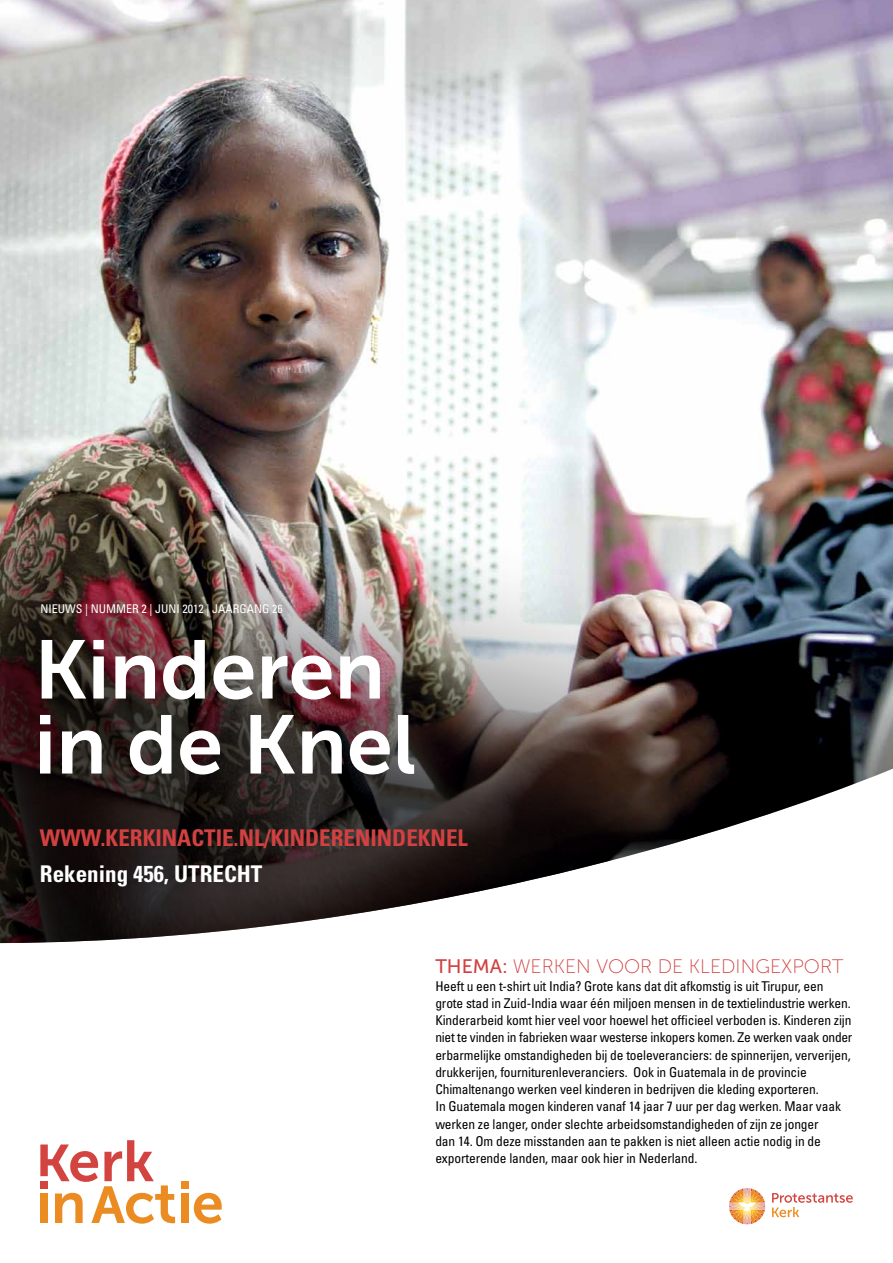
<style>
.page{position:relative;width:893px;height:1263px;background:#fff}
.page>*{position:absolute;margin:0;border:0;box-sizing:border-box;transform-origin:0 0}
.t1{font:82.5px/75px "Museo Sans 700";color:#fff}
.t2{font:700 condensed 23.1px "Univers LT Std";color:#d24141}
.t3{font:700 condensed 23.1px "Univers LT Std";color:#fff}
.t4{font:19.5px "Museo Sans 100";color:#d24141}
.t5{font:condensed 13.5px/17.2px "Univers LT Std";letter-spacing:-.01em;color:#000}
.t6{font:condensed 12px "Univers LT Std";color:#fff}
.s1{font-family:"Museo Sans 500"}
</style>
<div class="page">
<img style="left:0;top:0;width:893px;height:424px">
<img style="left:0;top:424px;width:893px;height:519px">
<div style="left:181px;top:1181px;width:7px;height:7px;background:#eb8c23"></div>
<div style="left:181px;top:1193px;width:7px;height:30px;background:#eb8c23"></div>
<svg style="left:194px;top:1193px;width:28px;height:31px"></svg>
<svg style="left:40px;top:1140px;width:135px;height:84px"></svg>
<svg style="left:772px;top:1193px;width:81px;height:24px"></svg>
<svg style="left:729px;top:1188px;width:36px;height:36px"></svg>
<p class="t6" style="left:40px;top:601px;width:128px">NIEUWS | NUMMER 2 | juni</p>
<p class="t6" style="left:182px;top:601px;width:102px">2012 | JAARGANG 26</p>
<h1 class="t1" style="left:34px;top:632px;width:383px">Kinderen in de Knel</h1>
<h2 class="t2" style="left:40px;top:824px;width:429px">WWW.KERKINACTIE.NL/KINDERENINDEKNEL</h2>
<h2 class="t3" style="left:40px;top:859px;width:224px">Rekening 456, UTRECHT</h2>
<h3 class="t4" style="left:435px;top:956px;width:410px"><span class="s1">THEMA:</span> WERKEN VOOR DE KLEDINGEXPORT</h3>
<p class="t5" style="left:435px;top:977px;width:419px">Heeft u een t-shirt uit India? Grote kans dat dit afkomstig is uit Tirupur, een grote stad in Zuid-India waar één miljoen mensen in de textielindustrie werken.<br>Kinderarbeid komt hier veel voor hoewel het officieel verboden is. Kinderen zijn niet te vinden in fabrieken waar westerse inkopers komen. Ze werken vaak onder erbarmelijke omstandigheden bij de toeleveranciers: de spinnerijen, ververijen, drukkerijen, fourniturenleveranciers. Ook in Guatemala in de provincie Chimaltenango werken veel kinderen in bedrijven die kleding exporteren.<br>In Guatemala mogen kinderen vanaf 14 jaar 7 uur per dag werken. Maar vaak werken ze langer, onder slechte arbeidsomstandigheden of zijn ze jonger<br>dan 14. Om deze misstanden aan te pakken is niet alleen actie nodig in de exporterende landen, maar ook hier in Nederland.</p>
</div>
